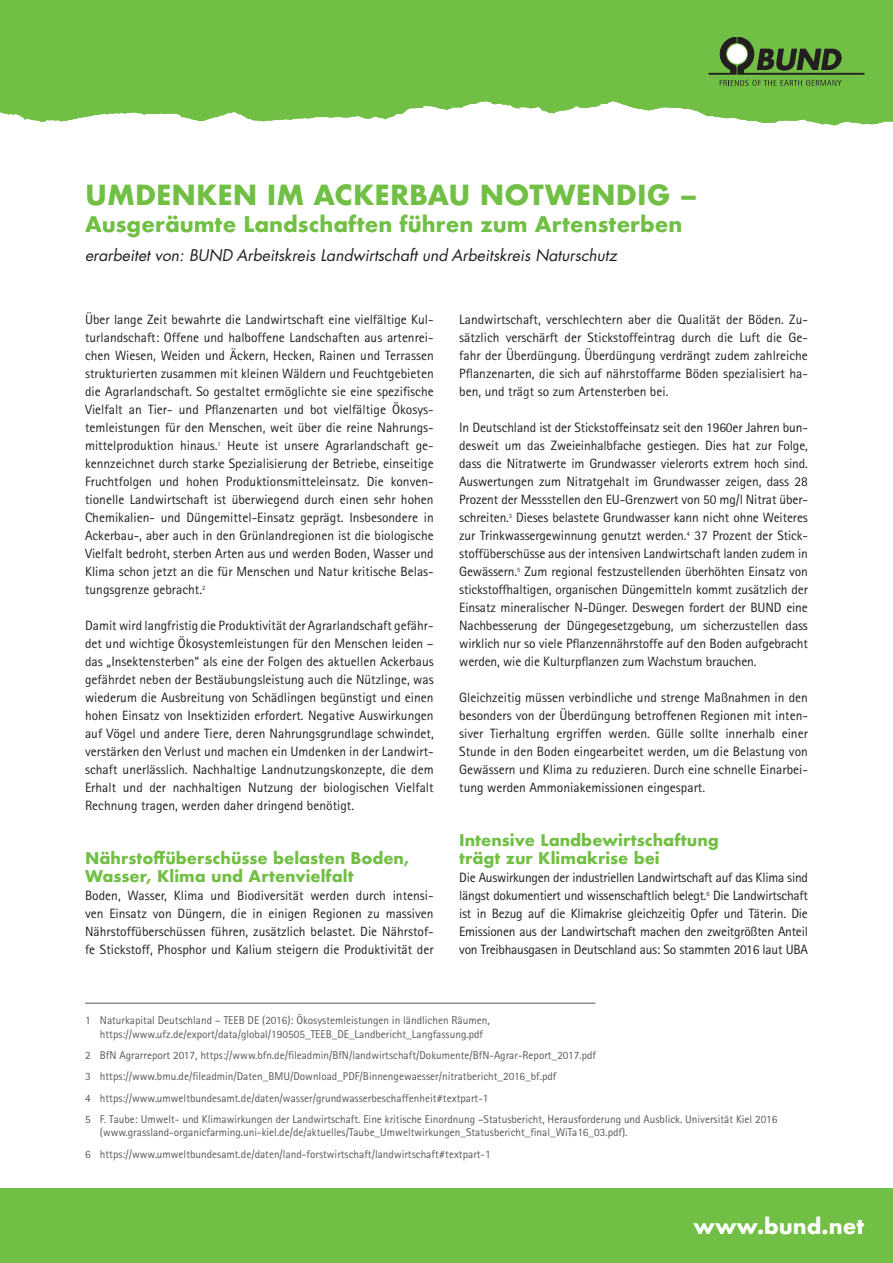
<style>
.page{position:relative;width:893px;height:1263px;background:#fff}
.page>*{position:absolute;margin:0;border:0;box-sizing:border-box;transform-origin:0 0}
.t1{font:700 27px "Futura";color:#71bf44}
.t2{font:700 21px "Futura";color:#71bf44}
.t3{font:700 21px "Futura";color:#fff}
.t4{font:700 15.75px/18px "Futura";color:#71bf44}
.t5{font:italic 15.75px "Futura";color:#231f20}
.t6{font:13.5px/18px "Agfa Rotis Sans Serif";color:#231f20;text-align:justify}
.t7{font:11.25px/21.3px "Agfa Rotis Sans Serif";color:#57585a}
</style>
<div class="page">
<hr style="left:85px;top:1003px;width:510px;height:1px;background:#57585a">
<div style="left:0;top:1188px;width:893px;height:75px;background:#71bf44"></div>
<svg style="left:0;top:0;width:893px;height:126px;background:#7ec455"></svg>
<svg style="left:709px;top:37px;width:155px;height:37px;background:#5e8d41"></svg>
<svg style="left:720px;top:80px;width:122px;height:6px"></svg>
<h1 class="t1" style="left:85px;top:176px;width:614px">UMDENKEN IM ACKERBAU NOTWENDIG –</h1>
<h2 class="t2" style="left:85px;top:209px;width:599px">Ausgeräumte Landschaften führen zum Artensterben</h2>
<p class="t5" style="left:85px;top:244px;width:533px">erarbeitet von: BUND Arbeitskreis Landwirtschaft und Arbeitskreis Naturschutz</p>
<p class="t6" style="left:85px;top:310px;width:350px">Über lange Zeit bewahrte die Landwirtschaft eine vielfältige Kul&shy;turlandschaft: Offene und halboffene Landschaften aus artenrei&shy;chen Wiesen, Weiden und Äckern, Hecken, Rainen und Terrassen strukturierten zusammen mit kleinen Wäldern und Feuchtgebieten die Agrarlandschaft. So gestaltet ermöglichte sie eine spezifische Vielfalt an Tier- und Pflanzenarten und bot vielfältige Ökosys&shy;temleistungen für den Menschen, weit über die reine Nahrungs&shy;mittelproduktion hinaus.<sup>1</sup> Heute ist unsere Agrarlandschaft ge&shy;kennzeichnet durch starke Spezialisierung der Betriebe, einseitige Fruchtfolgen und hohen Produktionsmitteleinsatz. Die konven&shy;tionelle Landwirtschaft ist überwiegend durch einen sehr hohen Chemikalien- und Düngemittel-Einsatz geprägt. Insbesondere in Ackerbau-, aber auch in den Grünlandregionen ist die biologische Vielfalt bedroht, sterben Arten aus und werden Boden, Wasser und Klima schon jetzt an die für Menschen und Natur kritische Belas&shy;tungsgrenze gebracht.<sup>2</sup></p>
<p class="t6" style="left:85px;top:616px;width:350px">Damit wird langfristig die Produktivität der Agrarlandschaft gefähr&shy;det und wichtige Ökosystemleistungen für den Menschen leiden – das „Insektensterben“ als eine der Folgen des aktuellen Ackerbaus gefährdet neben der Bestäubungsleistung auch die Nützlinge, was wiederum die Ausbreitung von Schädlingen begünstigt und einen hohen Einsatz von Insektiziden erfordert. Negative Auswirkungen auf Vögel und andere Tiere, deren Nahrungsgrundlage schwindet, verstärken den Verlust und machen ein Umdenken in der Landwirt&shy;schaft unerlässlich. Nachhaltige Landnutzungskonzepte, die dem Erhalt und der nachhaltigen Nutzung der biologischen Vielfalt Rechnung tragen, werden daher dringend benötigt.</p>
<p class="t4" style="left:85px;top:849px;width:326px">Nährstoffüberschüsse belasten Boden,<br>Wasser, Klima und Artenvielfalt</p>
<p class="t6" style="left:85px;top:886px;width:350px">Boden, Wasser, Klima und Biodiversität werden durch intensi&shy;ven Einsatz von Düngern, die in einigen Regionen zu massiven Nährstoffüberschüssen führen, zusätzlich belastet. Die Nährstof&shy;fe Stickstoff, Phosphor und Kalium steigern die Produktivität der</p>
<p class="t6" style="left:459px;top:310px;width:350px">Landwirtschaft, verschlechtern aber die Qualität der Böden. Zu&shy;sätzlich verschärft der Stickstoffeintrag durch die Luft die Ge&shy;fahr der Überdüngung. Überdüngung verdrängt zudem zahlreiche Pflanzenarten, die sich auf nährstoffarme Böden spezialisiert ha&shy;ben, und trägt so zum Artensterben bei.</p>
<p class="t6" style="left:459px;top:418px;width:350px">In Deutschland ist der Stickstoffeinsatz seit den 1960er Jahren bun&shy;desweit um das Zweieinhalbfache gestiegen. Dies hat zur Folge, dass die Nitratwerte im Grundwasser vielerorts extrem hoch sind.<br>Auswertungen zum Nitratgehalt im Grundwasser zeigen, dass 28<br>Prozent der Messstellen den EU-Grenzwert von 50 mg/l Nitrat über&shy;schreiten.<sup>3</sup> Dieses belastete Grundwasser kann nicht ohne Weiteres zur Trinkwassergewinnung genutzt werden.<sup>4</sup> 37 Prozent der Stick&shy;stoffüberschüsse aus der intensiven Landwirtschaft landen zudem in Gewässern.<sup>5</sup> Zum regional festzustellenden überhöhten Einsatz von stickstoffhaltigen, organischen Düngemitteln kommt zusätzlich der Einsatz mineralischer N-Dünger. Deswegen fordert der BUND eine Nachbesserung der Düngegesetzgebung, um sicherzustellen dass wirklich nur so viele Pflanzennährstoffe auf den Boden aufgebracht werden, wie die Kulturpflanzen zum Wachstum brauchen.</p>
<p class="t6" style="left:459px;top:688px;width:350px">Gleichzeitig müssen verbindliche und strenge Maßnahmen in den besonders von der Überdüngung betroffenen Regionen mit inten&shy;siver Tierhaltung ergriffen werden. Gülle sollte innerhalb einer Stunde in den Boden eingearbeitet werden, um die Belastung von Gewässern und Klima zu reduzieren. Durch eine schnelle Einarbei&shy;tung werden Ammoniakemissionen eingespart.</p>
<p class="t4" style="left:459px;top:831px;width:261px">Intensive Landbewirtschaftung trägt zur Klimakrise bei</p>
<p class="t6" style="left:459px;top:868px;width:350px">Die Auswirkungen der industriellen Landwirtschaft auf das Klima sind längst dokumentiert und wissenschaftlich belegt.<sup>6</sup> Die Landwirtschaft ist in Bezug auf die Klimakrise gleichzeitig Opfer und Täterin. Die Emissionen aus der Landwirtschaft machen den zweitgrößten Anteil von Treibhausgasen in Deutschland aus: So stammten 2016 laut UBA</p>
<p class="t7" style="left:100px;top:1014px;width:391px;line-height:13.5px;text-indent:-15px">1 Naturkapital Deutschland – TEEB DE (2016): Ökosystemleistungen in ländlichen Räumen, https://www.ufz.de/export/data/global/190505_TEEB_DE_Landbericht_Langfassung.pdf</p>
<p class="t7" style="left:85px;top:1045px;width:694px">2 BfN Agrarreport 2017, https://www.bfn.de/fileadmin/BfN/landwirtschaft/Dokumente/BfN-Agrar-Report_2017.pdf<br>3 https://www.bmu.de/fileadmin/Daten_BMU/Download_PDF/Binnengewaesser/nitratbericht_2016_bf.pdf<br>4 https://www.umweltbundesamt.de/daten/wasser/grundwasserbeschaffenheit#textpart-1<br>5 F. Taube: Umwelt- und Klimawirkungen der Landwirtschaft. Eine kritische Einordnung –Statusbericht, Herausforderung und Ausblick. Universität Kiel 2016</p>
<p class="t7" style="left:85px;top:1122px;width:544px;text-indent:15px">(www.grassland-organicfarming.uni-kiel.de/de/aktuelles/Taube_Umweltwirkungen_Statusbericht_final_WiTa16_03.pdf).<br>6 https://www.umweltbundesamt.de/daten/land-forstwirtschaft/landwirtschaft#textpart-1</p>
<h2 class="t3" style="left:693px;top:1210px;width:172px">www.bund.net</h2>
</div>
